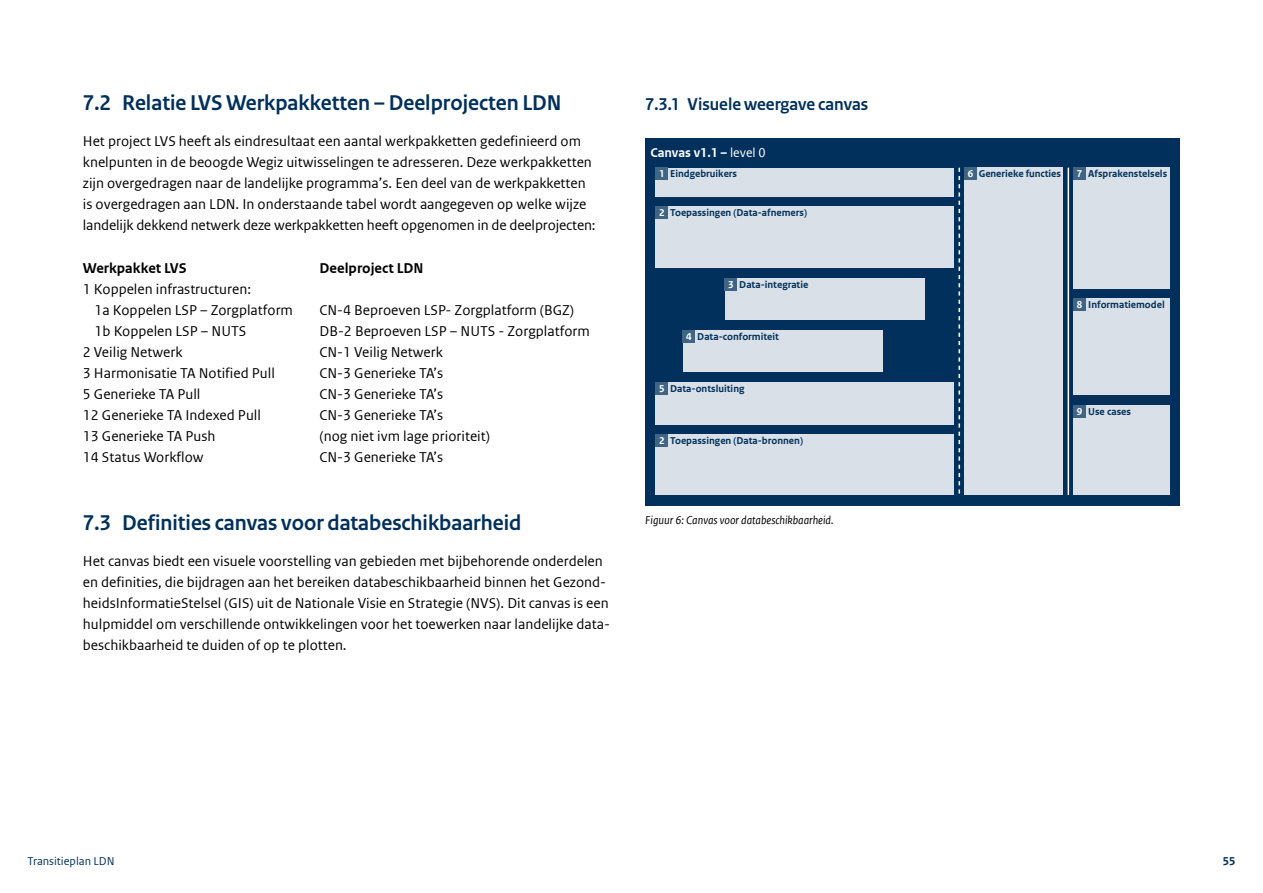
<style>
.page{position:relative;width:1263px;height:893px;background:#fff}
.page>*{position:absolute;margin:0;border:0;box-sizing:border-box;transform-origin:0 0}
.Head_2{font:700 22.5px "Rijksoverheid Sans Heading";color:#00305b}
.Head_3{font:700 18px "Rijksoverheid Sans Heading";color:#00305b}
.Body{font:15px/21px "Rijksoverheid Sans Web Text Regular 2";color:#000}
.Body-2{font:700 15px "Rijksoverheid Sans Web Text";color:#000}
.Body-3{font:15px "Rijksoverheid Sans Web Text";color:#000}
.t1{font:700 13.5px "Rijksoverheid Sans Web Text";color:#fff}
.t2{font:12px "Rijksoverheid Sans Web Text Italic 2";color:#000}
.t3{font:12px "Rijksoverheid Sans Web Text";color:#00305b}
.t4{font:700 12px "Rijksoverheid Sans Web Text";color:#00305b}
.t5{font:700 10.5px "Rijksoverheid Sans Web Text";color:#00305b}
.s1{font-family:"Rijksoverheid Sans Web Text"}
.s2{font-weight:400}
.s3{color:#fff}
</style>
<div class="page">
<div style="left:645px;top:138px;width:535px;height:367px;background:#00305b"></div>
<div style="left:964px;top:168px;width:99px;height:327px;background:#d9e0e7"></div>
<div style="left:1073px;top:168px;width:97px;height:121px;background:#d9e0e7"></div>
<div style="left:1073px;top:298px;width:97px;height:97px;background:#d9e0e7"></div>
<div style="left:1073px;top:406px;width:97px;height:89px;background:#d9e0e7"></div>
<div style="left:655px;top:207px;width:299px;height:61px;background:#d9e0e7"></div>
<div style="left:655px;top:382px;width:299px;height:42px;background:#d9e0e7"></div>
<div style="left:725px;top:278px;width:200px;height:42px;background:#d9e0e7"></div>
<div style="left:683px;top:330px;width:199px;height:42px;background:#d9e0e7"></div>
<div style="left:655px;top:435px;width:299px;height:60px;background:#d9e0e7"></div>
<div style="left:655px;top:168px;width:299px;height:28px;background:#d9e0e7"></div>
<div style="left:656px;top:168px;width:12px;height:12px;background:#406484"></div>
<div style="left:964px;top:168px;width:13px;height:12px;background:#406484"></div>
<div style="left:1073px;top:168px;width:13px;height:12px;background:#406484"></div>
<div style="left:1073px;top:298px;width:13px;height:13px;background:#406484"></div>
<div style="left:1073px;top:406px;width:13px;height:12px;background:#406484"></div>
<div style="left:655px;top:207px;width:13px;height:12px;background:#406484"></div>
<div style="left:655px;top:382px;width:13px;height:13px;background:#406484"></div>
<div style="left:656px;top:435px;width:12px;height:12px;background:#406484"></div>
<div style="left:725px;top:278px;width:12px;height:13px;background:#406484"></div>
<div style="left:683px;top:330px;width:12px;height:13px;background:#406484"></div>
<hr style="left:1067px;top:168px;width:2px;height:327px;background:#fff">
<svg style="left:958px;top:168px;width:2px;height:326px"></svg>
<h2 class="Head_2" style="left:83px;top:90px;width:480px">7.2 Relatie LVS Werkpakketten – Deelprojecten LDN</h2>
<p class="Body" style="left:83px;top:130px;width:514px">Het project LVS heeft als eindresultaat een aantal werkpakketten gedefinieerd om <span class="s1">knelpunten in de beoogde Wegiz uitwisselingen te adresseren. Deze werkpakketten zijn overgedragen naar de landelijke programma’s. Een deel van de werkpakketten </span>is overgedragen aan LDN. In onderstaande tabel wordt aangegeven op welke wijze landelijk dekkend netwerk deze werkpakketten heeft opgenomen in de deelprojecten:</p>
<p class="Body-2" style="left:83px;top:260px;width:105px">Werkpakket LVS</p>
<p class="Body-2" style="left:320px;top:260px;width:106px">Deelproject LDN</p>
<p class="Body" style="left:83px;top:279px;width:170px">1 Koppelen infrastructuren:</p>
<p class="Body" style="left:95px;top:300px;width:200px">1a Koppelen LSP – Zorgplatform</p>
<p class="Body" style="left:95px;top:321px;width:153px">1b Koppelen LSP – NUTS</p>
<p class="Body" style="left:320px;top:300px;width:256px">CN-4 Beproeven LSP- Zorgplatform (BGZ)</p>
<p class="Body" style="left:320px;top:321px;width:272px">DB-2 Beproeven LSP – NUTS - Zorgplatform</p>
<p class="Body" style="left:83px;top:342px;width:101px">2 Veilig Netwerk</p>
<p class="Body" style="left:320px;top:342px;width:125px">CN-1 Veilig Netwerk</p>
<p class="Body" style="left:83px;top:363px;width:193px">3 Harmonisatie TA Notified Pull</p>
<p class="Body" style="left:320px;top:363px;width:125px">CN-3 Generieke TA’s</p>
<p class="Body" style="left:83px;top:384px;width:119px">5 Generieke TA Pull</p>
<p class="Body" style="left:320px;top:384px;width:125px">CN-3 Generieke TA’s</p>
<p class="Body" style="left:83px;top:405px;width:180px">12 Generieke TA Indexed Pull</p>
<p class="Body" style="left:320px;top:405px;width:125px">CN-3 Generieke TA’s</p>
<p class="Body" style="left:83px;top:426px;width:134px">13 Generieke TA Push</p>
<p class="Body-3" style="left:320px;top:428px;width:172px">(nog niet ivm lage prioriteit)</p>
<p class="Body" style="left:83px;top:447px;width:122px">14 Status Workflow</p>
<p class="Body" style="left:320px;top:447px;width:125px">CN-3 Generieke TA’s</p>
<h2 class="Head_2" style="left:83px;top:510px;width:440px">7.3 Definities canvas voor databeschikbaarheid</h2>
<p class="Body" style="left:83px;top:550px;width:527px"><span class="s1">Het canvas biedt een visuele voorstelling van gebieden met bijbehorende onderdelen </span>en definities, die bijdragen aan het bereiken databeschikbaarheid binnen het Gezond&shy;heidsInformatieStelsel (GIS) uit de Nationale Visie en Strategie (NVS). Dit canvas is een <span class="s1">hulpmiddel om verschillende ontwikkelingen voor het toewerken naar landelijke data&shy;</span>beschikbaarheid te duiden of op te plotten.</p>
<h3 class="Head_3" style="left:645px;top:94px;width:225px">7.3.1 Visuele weergave canvas</h3>
<p class="t1" style="left:650px;top:145px;width:117px">Canvas v1.1 – <span class="s2">level 0</span></p>
<p class="t5" style="left:659px;top:168px;width:80px"><span class="s3">1</span> Eindgebruikers</p>
<p class="t5" style="left:968px;top:168px;width:95px"><span class="s3">6</span> Generieke functies</p>
<p class="t5" style="left:1077px;top:168px;width:92px"><span class="s3">7</span> Afsprakenstelsels</p>
<p class="t5" style="left:659px;top:207px;width:149px"><span class="s3">2</span> Toepassingen (Data-afnemers)</p>
<p class="t5" style="left:728px;top:279px;width:82px"><span class="s3">3</span> Data-integratie</p>
<p class="t5" style="left:686px;top:331px;width:94px"><span class="s3">4</span> Data-conformiteit</p>
<p class="t5" style="left:659px;top:383px;width:87px"><span class="s3">5</span> Data-ontsluiting</p>
<p class="t5" style="left:659px;top:435px;width:145px"><span class="s3">2</span> Toepassingen (Data-bronnen)</p>
<p class="t2" style="left:645px;top:513px;width:190px">Figuur 6: Canvas voor databeschikbaarheid.</p>
<p class="t5" style="left:1077px;top:299px;width:89px"><span class="s3">8</span> Informatiemodel</p>
<p class="t5" style="left:1077px;top:406px;width:56px"><span class="s3">9</span> Use cases</p>
<p class="t3" style="left:28px;top:854px;width:88px">Transitieplan LDN</p>
<p class="t4" style="left:1223px;top:855px;width:14px">55</p>
</div>
